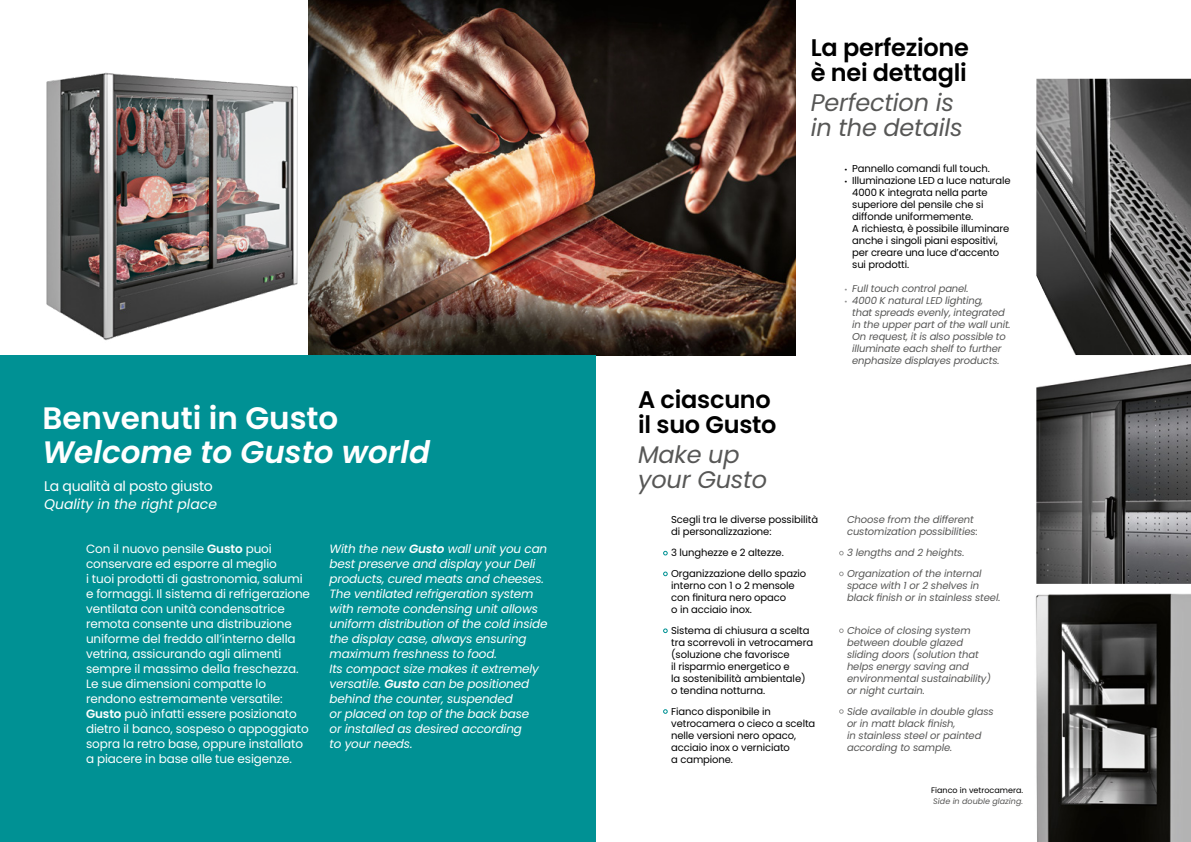
<style>
.page{position:relative;width:1191px;height:842px;background:#fff}
.page>*{position:absolute;margin:0;border:0;box-sizing:border-box;transform-origin:0 0}
.t1{font:italic 600 31px "Poppins";color:#fff}
.t2{font:600 31px "Poppins";color:#fff}
.t3{font:600 24px/25px "Poppins";letter-spacing:-.01em;color:#000}
.t4{font:italic 24px/25px "Poppins";letter-spacing:-.01em;color:#575756}
.t5{font:14px "Poppins";letter-spacing:-.02em;color:#fff}
.t6{font:italic 14px "Poppins";color:#fff}
.t7{font:12px/15px "Poppins";letter-spacing:-.01em;color:#fff}
.t8{font:italic 12px/15px "Poppins";letter-spacing:-.015em;color:#fff}
.t9{font:10px/12px "Poppins";letter-spacing:-.01em;color:#000}
.t10{font:italic 10px/12px "Poppins";letter-spacing:-.01em;color:#575756}
.t11{font:8px "Poppins";color:#000}
.t12{font:italic 8px "Poppins";color:#575756}
.s1{font-weight:600}
.s2{font-family:"TT Norms Pro"}
.s3{font-family:"TT Norms Pro";font-style:normal;color:#909090}
</style>
<div class="page">
<img style="left:308px;top:0;width:488px;height:355px">
<div style="left:0;top:355px;width:595px;height:487px;background:#009194"></div>
<img style="left:1035px;top:593px;width:156px;height:249px">
<img style="left:1036px;top:79px;width:155px;height:276px">
<img style="left:1036px;top:364px;width:155px;height:220px">
<img style="left:46px;top:26px;width:312px;height:329px">
<svg style="left:663px;top:551px;width:4px;height:4px"></svg>
<svg style="left:839px;top:551px;width:4px;height:4px"></svg>
<svg style="left:663px;top:572px;width:4px;height:4px"></svg>
<svg style="left:839px;top:572px;width:4px;height:4px"></svg>
<svg style="left:663px;top:628px;width:4px;height:5px"></svg>
<svg style="left:839px;top:628px;width:4px;height:5px"></svg>
<svg style="left:663px;top:709px;width:4px;height:5px"></svg>
<svg style="left:839px;top:709px;width:4px;height:5px"></svg>
<h1 class="t2" style="left:43px;top:400px;width:297px">Benvenuti in Gusto</h1>
<h1 class="t1" style="left:43px;top:434px;width:389px">Welcome to Gusto world</h1>
<h3 class="t5" style="left:44px;top:478px;width:170px">La qualità al posto giusto</h3>
<h3 class="t6" style="left:44px;top:496px;width:174px">Quality in the right place</h3>
<p class="t7" style="left:86px;top:541px;width:225px">Con il nuovo pensile <span class="s1">Gusto</span> puoi conservare ed esporre al meglio<br>i tuoi prodotti di gastronomia, salumi e formaggi. Il sistema di refrigerazione ventilata con unità condensatrice remota consente una distribuzione uniforme del freddo all’interno della vetrina, assicurando agli alimenti sempre il massimo della freschezza.<br>Le sue dimensioni compatte lo rendono estremamente versatile:<br><span class="s1">Gusto</span> può infatti essere posizionato dietro il banco, sospeso o appoggiato sopra la retro base, oppure installato a piacere in base alle tue esigenze.</p>
<p class="t8" style="left:329px;top:541px;width:219px">With the new <span class="s1">Gusto</span> wall unit you can best preserve and display your Deli products, cured meats and cheeses.<br>The ventilated refrigeration system with remote condensing unit allows uniform distribution of the cold inside the display case, always ensuring maximum freshness to food.<br>Its compact size makes it extremely versatile. <span class="s1">Gusto</span> can be positioned behind the counter, suspended<br>or placed on top of the back base<br>or installed as desired according<br>to your needs.</p>
<h2 class="t3" style="left:638px;top:387px;width:140px">A ciascuno il suo Gusto</h2>
<h2 class="t4" style="left:638px;top:442px;width:130px">Make up your Gusto</h2>
<h2 class="t3" style="left:810px;top:35px;width:160px">La perfezione è nei dettagli</h2>
<h2 class="t4" style="left:810px;top:90px;width:153px">Perfection is in the details</h2>
<p class="t9" style="left:843px;top:162px;width:148px"><span class="s2">•</span> Pannello comandi full touch.</p>
<p class="t9" style="left:852px;top:174px;width:160px;text-indent:-8px"><span class="s2">•</span> Illuminazione LED a luce naturale<br>4000 K integrata nella parte superiore del pensile che si diffonde uniformemente.<br>A richiesta, è possibile illuminare anche i singoli piani espositivi, per creare una luce d’accento sui prodotti.</p>
<p class="t10" style="left:843px;top:282px;width:126px"><span class="s3">•</span> Full touch control panel.</p>
<p class="t10" style="left:852px;top:294px;width:160px;text-indent:-8px"><span class="s3">•</span> 4000 K natural LED lighting,<br>that spreads evenly, integrated in the upper part of the wall unit.<br>On request, it is also possible to illuminate each shelf to further enphasize displayes products.</p>
<p class="t9" style="left:671px;top:514px;width:148px">Scegli tra le diverse possibilità di personalizzazione:</p>
<p class="t10" style="left:847px;top:514px;width:132px">Choose from the different customization possibilities:</p>
<p class="t9" style="left:671px;top:547px;width:114px">3 lunghezze e 2 altezze.</p>
<p class="t10" style="left:847px;top:547px;width:119px">3 lengths and 2 heights.</p>
<p class="t9" style="left:671px;top:567px;width:137px">Organizzazione dello spazio interno con 1 o 2 mensole con finitura nero opaco<br>o in acciaio inox.</p>
<p class="t10" style="left:847px;top:567px;width:155px">Organization of the internal space with 1 or 2 shelves in black finish or in stainless steel.</p>
<p class="t9" style="left:671px;top:624px;width:143px">Sistema di chiusura a scelta tra scorrevoli in vetrocamera (soluzione che favorisce<br>il risparmio energetico e<br>la sostenibilità ambientale) o tendina notturna.</p>
<p class="t10" style="left:847px;top:624px;width:145px">Choice of closing system between double glazed sliding doors (solution that helps energy saving and environmental sustainability) or night curtain.</p>
<p class="t9" style="left:671px;top:705px;width:146px">Fianco disponibile in vetrocamera o cieco a scelta nelle versioni nero opaco, acciaio inox o verniciato<br>a campione.</p>
<p class="t10" style="left:847px;top:705px;width:148px">Side available in double glass or in matt black finish,<br>in stainless steel or painted according to sample.</p>
<p class="t11" style="left:931px;top:786px;width:93px">Fianco in vetrocamera.</p>
<p class="t12" style="left:933px;top:797px;width:91px">Side in double glazing.</p>
</div>
